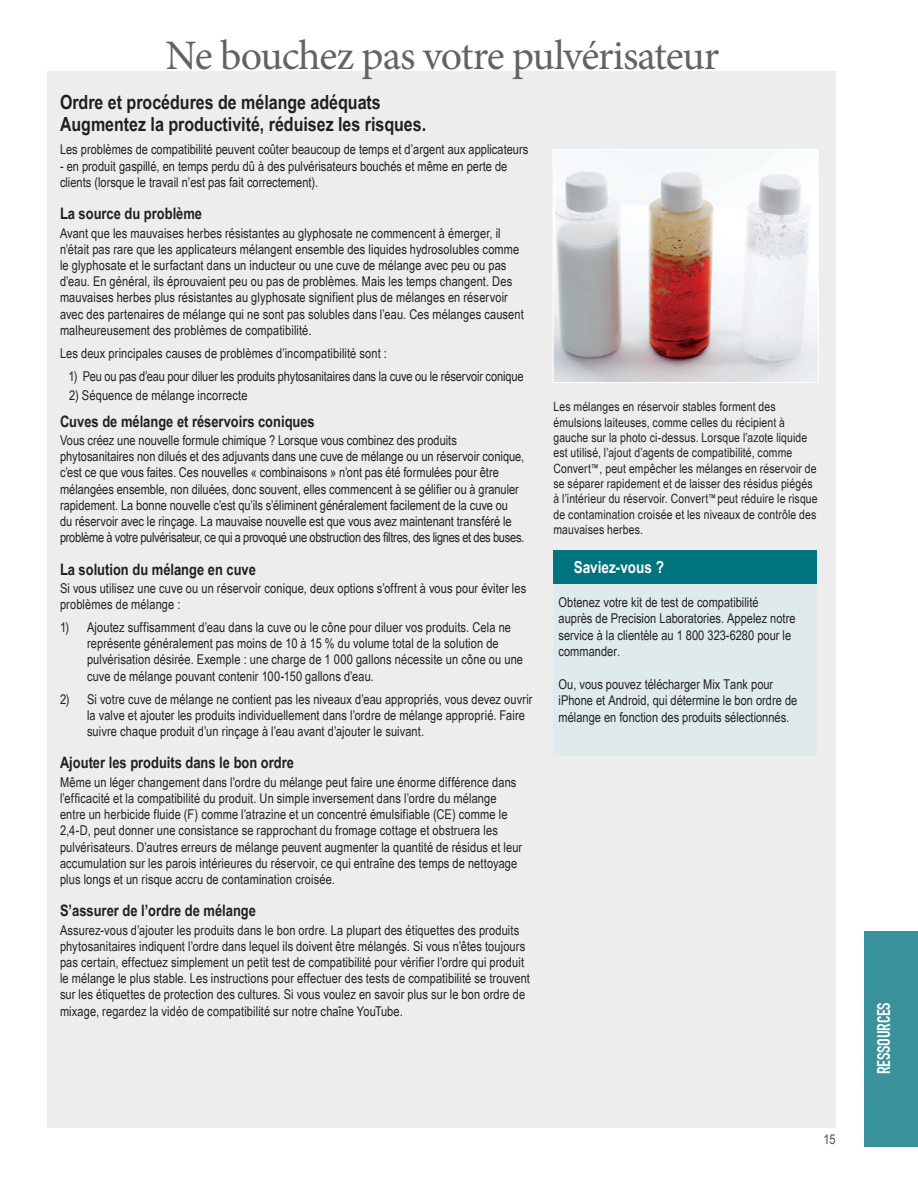
<style>
.page{position:relative;width:918px;height:1188px;background:#fff}
.page>*{position:absolute;margin:0;border:0;box-sizing:border-box;transform-origin:0 0}
.t1{font:42px "Minion Pro";letter-spacing:-.03em;color:#636366}
.t2{font:700 condensed 19.5px/22.5px "Helvetica";color:#231f20}
.t3{font:700 18px "DIN Condensed";letter-spacing:-.01em;color:#fff}
.t4{font:700 condensed 16.5px "Helvetica";color:#fff}
.Sub-head{font:700 condensed 15.75px "Helvetica";color:#231f20}
.Body_Copy{font:condensed 13.5px/16.2px "Helvetica";letter-spacing:.005em;color:#231f20}
.Text{font:condensed 13.5px/16.5px "Helvetica";color:#231f20}
.t5{font:condensed 13.5px "Helvetica";color:#4b4c4d}
.Main_Body{font:condensed 12.75px/15.3px "Helvetica";letter-spacing:.01em;color:#231f20}
</style>
<div class="page">
<div style="left:48px;top:71px;width:788px;height:1057px;background:#ededed"></div>
<img style="left:555px;top:151px;width:262px;height:230px">
<div style="left:553px;top:149px;width:266px;height:234px;border:1px solid #fff"></div>
<div style="left:553px;top:580px;width:264px;height:176px;background:#dfeaec"></div>
<div style="left:553px;top:551px;width:264px;height:33px;background:#00747e"></div>
<div style="left:864px;top:931px;width:54px;height:216px;background:#39919c"></div>
<p class="t1" style="left:166px;top:27px;width:555px">Ne bouchez pas votre pulvérisateur</p>
<p class="t2" style="left:60px;top:91px;width:368px">Ordre et procédures de mélange adéquats<br>Augmentez la productivité, réduisez les risques.</p>
<p class="Body_Copy" style="left:60px;top:142px;width:470px">Les problèmes de compatibilité peuvent coûter beaucoup de temps et d’argent aux applicateurs</p>
<p class="Body_Copy" style="left:60px;top:158px;width:449px">- en produit gaspillé, en temps perdu dû à des pulvérisateurs bouchés et même en perte de clients (lorsque le travail n’est pas fait correctement).</p>
<p class="Sub-head" style="left:60px;top:204px;width:144px">La source du problème</p>
<p class="Body_Copy" style="left:60px;top:225px;width:465px">Avant que les mauvaises herbes résistantes au glyphosate ne commencent à émerger, il n’était pas rare que les applicateurs mélangent ensemble des liquides hydrosolubles comme le glyphosate et le surfactant dans un inducteur ou une cuve de mélange avec peu ou pas d’eau. En général, ils éprouvaient peu ou pas de problèmes. Mais les temps changent. Des mauvaises herbes plus résistantes au glyphosate signifient plus de mélanges en réservoir avec des partenaires de mélange qui ne sont pas solubles dans l’eau. Ces mélanges causent malheureusement des problèmes de compatibilité.</p>
<p class="Body_Copy" style="left:60px;top:345px;width:328px">Les deux principales causes de problèmes d’incompatibilité sont :</p>
<p class="Body_Copy" style="left:68px;top:368px;width:457px">1) Peu ou pas d’eau pour diluer les produits phytosanitaires dans la cuve ou le réservoir conique</p>
<p class="Body_Copy" style="left:69px;top:387px;width:180px">2) Séquence de mélange incorrecte</p>
<p class="Sub-head" style="left:60px;top:412px;width:256px">Cuves de mélange et réservoirs coniques</p>
<p class="Body_Copy" style="left:60px;top:432px;width:466px">Vous créez une nouvelle formule chimique ? Lorsque vous combinez des produits phytosanitaires non dilués et des adjuvants dans une cuve de mélange ou un réservoir conique, c’est ce que vous faites. Ces nouvelles « combinaisons » n’ont pas été formulées pour être mélangées ensemble, non diluées, donc souvent, elles commencent à se gélifier ou à granuler rapidement. La bonne nouvelle c’est qu’ils s’éliminent généralement facilement de la cuve ou<br>du réservoir avec le rinçage. La mauvaise nouvelle est que vous avez maintenant transféré le problème à votre pulvérisateur, ce qui a provoqué une obstruction des filtres, des lignes et des buses.</p>
<p class="Sub-head" style="left:60px;top:560px;width:197px">La solution du mélange en cuve</p>
<p class="Body_Copy" style="left:60px;top:580px;width:468px">Si vous utilisez une cuve ou un réservoir conique, deux options s’offrent à vous pour éviter les problèmes de mélange :</p>
<p class="Body_Copy" style="left:87px;top:619px;width:438px;text-indent:-27px">1) Ajoutez suffisamment d’eau dans la cuve ou le cône pour diluer vos produits. Cela ne représente généralement pas moins de 10 à 15 % du volume total de la solution de pulvérisation désirée. Exemple : une charge de 1 000 gallons nécessite un cône ou une cuve de mélange pouvant contenir 100-150 gallons d’eau.</p>
<p class="Body_Copy" style="left:87px;top:691px;width:447px;text-indent:-27px">2) Si votre cuve de mélange ne contient pas les niveaux d’eau appropriés, vous devez ouvrir la valve et ajouter les produits individuellement dans l’ordre de mélange approprié. Faire suivre chaque produit d’un rinçage à l’eau avant d’ajouter le suivant.</p>
<p class="Sub-head" style="left:60px;top:754px;width:235px">Ajouter les produits dans le bon ordre</p>
<p class="Body_Copy" style="left:60px;top:774px;width:464px">Même un léger changement dans l’ordre du mélange peut faire une énorme différence dans l’efficacité et la compatibilité du produit. Un simple inversement dans l’ordre du mélange entre un herbicide fluide (F) comme l’atrazine et un concentré émulsifiable (CE) comme le 2,4-D, peut donner une consistance se rapprochant du fromage cottage et obstruera les pulvérisateurs. D’autres erreurs de mélange peuvent augmenter la quantité de résidus et leur accumulation sur les parois intérieures du réservoir, ce qui entraîne des temps de nettoyage plus longs et un risque accru de contamination croisée.</p>
<p class="Sub-head" style="left:60px;top:902px;width:197px">S’assurer de l’ordre de mélange</p>
<p class="Body_Copy" style="left:60px;top:922px;width:472px">Assurez-vous d’ajouter les produits dans le bon ordre. La plupart des étiquettes des produits phytosanitaires indiquent l’ordre dans lequel ils doivent être mélangés. Si vous n’êtes toujours pas certain, effectuez simplement un petit test de compatibilité pour vérifier l’ordre qui produit le mélange le plus stable. Les instructions pour effectuer des tests de compatibilité se trouvent sur les étiquettes de protection des cultures. Si vous voulez en savoir plus sur le bon ordre de mixage, regardez la vidéo de compatibilité sur notre chaîne YouTube.</p>
<p class="Main_Body" style="left:554px;top:400px;width:266px">Les mélanges en réservoir stables forment des émulsions laiteuses, comme celles du récipient à gauche sur la photo ci-dessus. Lorsque l’azote liquide est utilisé, l’ajout d’agents de compatibilité, comme Convert™, peut empêcher les mélanges en réservoir de se séparer rapidement et de laisser des résidus piégés à l’intérieur du réservoir. Convert™peut réduire le risque de contamination croisée et les niveaux de contrôle des mauvaises herbes.</p>
<p class="t4" style="left:574px;top:557px;width:92px">Saviez-vous ?</p>
<p class="Text" style="left:559px;top:594px;width:238px">Obtenez votre kit de test de compatibilité auprès de Precision Laboratories. Appelez notre service à la clientèle au 1 800 323-6280 pour le commander.</p>
<p class="Text" style="left:559px;top:676px;width:240px">Ou, vous pouvez télécharger Mix Tank pour iPhone et Android, qui détermine le bon ordre de mélange en fonction des produits sélectionnés.</p>
<p class="t5" style="left:823px;top:1132px;width:14px">15</p>
<p class="t3" style="left:873px;top:1074px;width:73px;rotate:-90deg">RESSOURCES</p>
</div>
